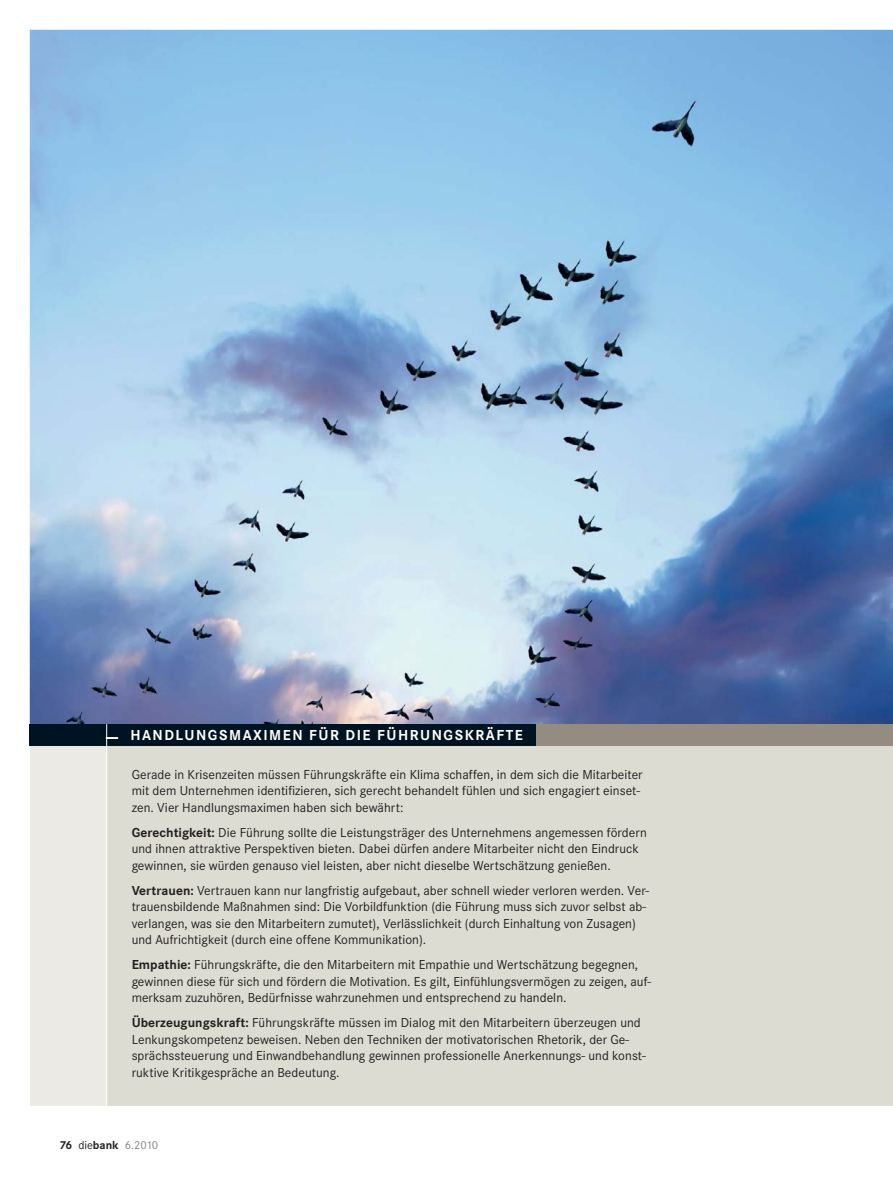
<style>
.page{position:relative;width:893px;height:1191px;background:#fff}
.page>*{position:absolute;margin:0;border:0;box-sizing:border-box;transform-origin:0 0}
.t1{font:700 15px "Corporate S";letter-spacing:.1em;color:#fff}
.t2{font:13.5px/16.5px "Corporate S";letter-spacing:.005em;color:#231f20}
.t3{font:700 12px "Corporate S";color:#231f20}
.s1{font-family:"The Sans Black Expert";font-weight:400;font-size:12px}
.s2{font-weight:700}
.s3{font-weight:400}
.s4{font-weight:400;color:#808284}
</style>
<div class="page">
<img style="left:30px;top:30px;width:863px;height:694px">
<div style="left:106px;top:724px;width:787px;height:382px;background:#dddcd2"></div>
<div style="left:30px;top:731px;width:76px;height:375px;background:#ebeae4"></div>
<div style="left:30px;top:724px;width:863px;height:21px;background:#948c81"></div>
<div style="left:30px;top:724px;width:506px;height:21px;background:#001323"></div>
<hr style="left:106px;top:724px;width:1px;height:382px;background:#fff">
<p class="t1" style="left:106px;top:729px;width:418px"><span class="s1">fl</span> HANDLUNGSMAXIMEN FÜR DIE FÜHRUNGSKRÄFTE</p>
<p class="t2" style="left:132px;top:766px;width:512px">Gerade in Krisenzeiten müssen Führungskräfte ein Klima schaffen, in dem sich die Mitarbeiter mit dem Unternehmen identifizieren, sich gerecht behandelt fühlen und sich engagiert einset&shy;zen. Vier Handlungsmaximen haben sich bewährt:</p>
<p class="t2" style="left:132px;top:824px;width:517px"><span class="s2">Gerechtigkeit:</span> Die Führung sollte die Leistungsträger des Unternehmens angemessen fördern und ihnen attraktive Perspektiven bieten. Dabei dürfen andere Mitarbeiter nicht den Eindruck gewinnen, sie würden genauso viel leisten, aber nicht dieselbe Wertschätzung genießen.</p>
<p class="t2" style="left:132px;top:882px;width:519px"><span class="s2">Vertrauen:</span> Vertrauen kann nur langfristig aufgebaut, aber schnell wieder verloren werden. Ver&shy;trauensbildende Maßnahmen sind: Die Vorbildfunktion (die Führung muss sich zuvor selbst ab&shy;verlangen, was sie den Mitarbeitern zumutet), Verlässlichkeit (durch Einhaltung von Zusagen) und Aufrichtigkeit (durch eine offene Kommunikation).</p>
<p class="t2" style="left:132px;top:957px;width:521px"><span class="s2">Empathie:</span> Führungskräfte, die den Mitarbeitern mit Empathie und Wertschätzung begegnen, gewinnen diese für sich und fördern die Motivation. Es gilt, Einfühlungsvermögen zu zeigen, auf&shy;merksam zuzuhören, Bedürfnisse wahrzunehmen und entsprechend zu handeln.</p>
<p class="t2" style="left:132px;top:1015px;width:516px"><span class="s2">Überzeugungskraft:</span> Führungskräfte müssen im Dialog mit den Mitarbeitern überzeugen und Lenkungskompetenz beweisen. Neben den Techniken der motivatorischen Rhetorik, der Ge&shy;sprächssteuerung und Einwandbehandlung gewinnen professionelle Anerkennungs- und konst&shy;ruktive Kritikgespräche an Bedeutung.</p>
<p class="t3" style="left:60px;top:1140px;width:100px">76 <span class="s3">die</span>bank <span class="s4">6.2010</span></p>
</div>
